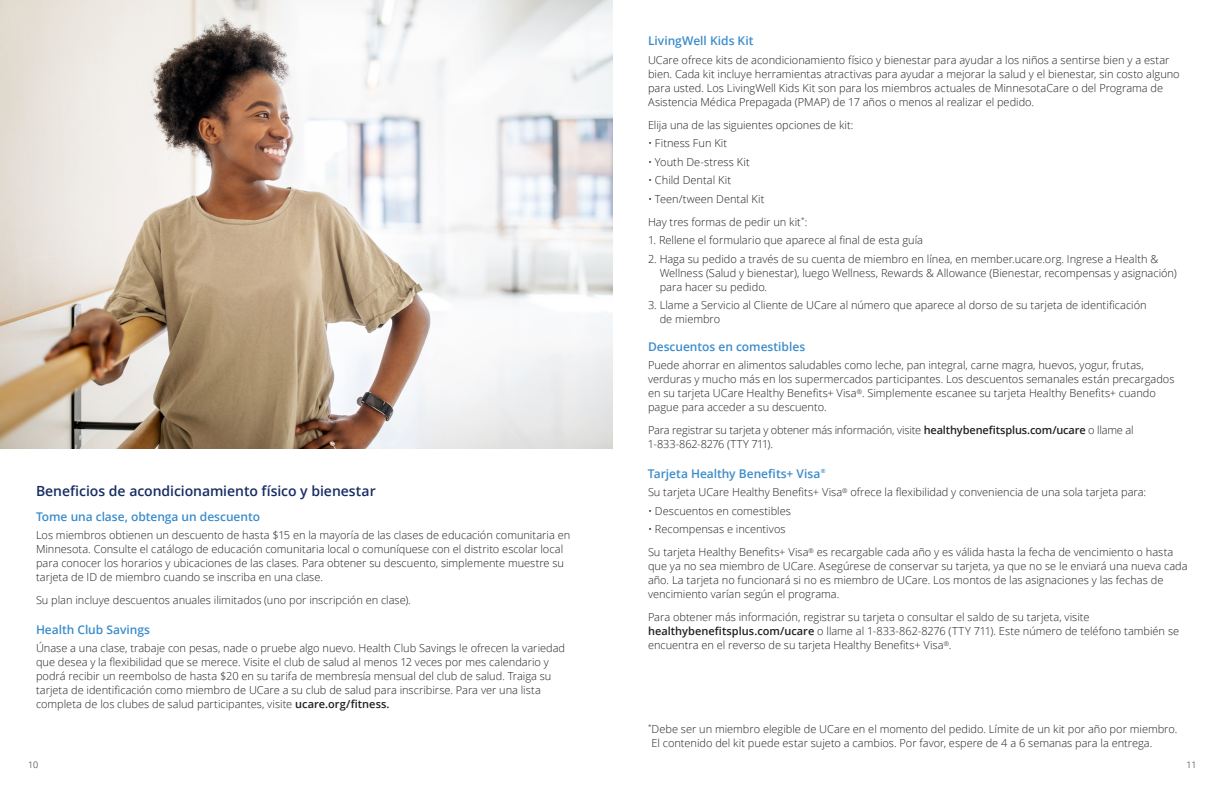
<style>
.page{position:relative;width:1224px;height:792px;background:#fff}
.page>*{position:absolute;margin:0;border:0;box-sizing:border-box;transform-origin:0 0}
.t1{font:600 14px "Open Sans";letter-spacing:-.005em;color:#162c62}
.t2{font:600 12px "Open Sans";color:#3b8ccb}
.t3{font:300 11px/14px "Open Sans";color:#231f20}
.t4{font:300 9px "Open Sans";color:#231f20}
.s1{font-weight:600}
</style>
<div class="page">
<img style="left:0;top:0;width:612px;height:449px">
<h3 class="t1" style="left:36px;top:481px;width:341px">Beneficios de acondicionamiento físico y bienestar</h3>
<h4 class="t2" style="left:36px;top:508px;width:226px">Tome una clase, obtenga un descuento</h4>
<p class="t3" style="left:36px;top:528px;width:536px">Los miembros obtienen un descuento de hasta $15 en la mayoría de las clases de educación comunitaria en Minnesota. Consulte el catálogo de educación comunitaria local o comuníquese con el distrito escolar local para conocer los horarios y ubicaciones de las clases. Para obtener su descuento, simplemente muestre su tarjeta de ID de miembro cuando se inscriba en una clase.</p>
<p class="t3" style="left:36px;top:593px;width:376px">Su plan incluye descuentos anuales ilimitados (uno por inscripción en clase).</p>
<h4 class="t2" style="left:36px;top:621px;width:116px">Health Club Savings</h4>
<p class="t3" style="left:36px;top:641px;width:531px">Únase a una clase, trabaje con pesas, nade o pruebe algo nuevo. Health Club Savings le ofrecen la variedad que desea y la flexibilidad que se merece. Visite el club de salud al menos 12 veces por mes calendario y podrá recibir un reembolso de hasta $20 en su tarifa de membresía mensual del club de salud. Traiga su tarjeta de identificación como miembro de UCare a su club de salud para inscribirse. Para ver una lista completa de los clubes de salud participantes, visite <span class="s1">ucare.org/fitness.</span></p>
<h4 class="t2" style="left:648px;top:33px;width:107px">LivingWell Kids Kit</h4>
<p class="t3" style="left:648px;top:52px;width:533px">UCare ofrece kits de acondicionamiento físico y bienestar para ayudar a los niños a sentirse bien y a estar bien. Cada kit incluye herramientas atractivas para ayudar a mejorar la salud y el bienestar, sin costo alguno para usted. Los LivingWell Kids Kit son para los miembros actuales de MinnesotaCare o del Programa de Asistencia Médica Prepagada (PMAP) de 17 años o menos al realizar el pedido.</p>
<p class="t3" style="left:648px;top:117px;width:207px">Elija una de las siguientes opciones de kit:</p>
<p class="t3" style="left:648px;top:136px;width:81px">• Fitness Fun Kit</p>
<p class="t3" style="left:648px;top:154px;width:103px">• Youth De-stress Kit</p>
<p class="t3" style="left:648px;top:173px;width:85px">• Child Dental Kit</p>
<p class="t3" style="left:648px;top:191px;width:118px">• Teen/tween Dental Kit</p>
<p class="t3" style="left:648px;top:214px;width:161px">Hay tres formas de pedir un kit<sup>*</sup>:</p>
<p class="t3" style="left:648px;top:233px;width:277px">1. Rellene el formulario que aparece al final de esta guía</p>
<p class="t3" style="left:660px;top:251px;width:519px;text-indent:-12px">2. Haga su pedido a través de su cuenta de miembro en línea, en member.ucare.org. Ingrese a Health &amp;<br>Wellness (Salud y bienestar), luego Wellness, Rewards &amp; Allowance (Bienestar, recompensas y asignación) para hacer su pedido.</p>
<p class="t3" style="left:660px;top:298px;width:488px;text-indent:-12px">3. Llame a Servicio al Cliente de UCare al número que aparece al dorso de su tarjeta de identificación de miembro</p>
<h4 class="t2" style="left:648px;top:338px;width:159px">Descuentos en comestibles</h4>
<p class="t3" style="left:648px;top:358px;width:528px">Puede ahorrar en alimentos saludables como leche, pan integral, carne magra, huevos, yogur, frutas, verduras y mucho más en los supermercados participantes. Los descuentos semanales están precargados en su tarjeta UCare Healthy Benefits+ Visa<sup>®</sup>. Simplemente escanee su tarjeta Healthy Benefits+ cuando pague para acceder a su descuento.</p>
<p class="t3" style="left:648px;top:423px;width:487px">Para registrar su tarjeta y obtener más información, visite <span class="s1">healthybenefitsplus.com/ucare</span> o llame al<br>1-833-862-8276 (TTY 711).</p>
<h4 class="t2" style="left:648px;top:465px;width:179px">Tarjeta Healthy Benefits+ Visa<sup>®</sup></h4>
<p class="t3" style="left:648px;top:485px;width:500px">Su tarjeta UCare Healthy Benefits+ Visa<sup>®</sup> ofrece la flexibilidad y conveniencia de una sola tarjeta para:</p>
<p class="t3" style="left:648px;top:503px;width:144px">• Descuentos en comestibles</p>
<p class="t3" style="left:648px;top:522px;width:139px">• Recompensas e incentivos</p>
<p class="t3" style="left:648px;top:545px;width:541px">Su tarjeta Healthy Benefits+ Visa<sup>®</sup> es recargable cada año y es válida hasta la fecha de vencimiento o hasta que ya no sea miembro de UCare. Asegúrese de conservar su tarjeta, ya que no se le enviará una nueva cada año. La tarjeta no funcionará si no es miembro de UCare. Los montos de las asignaciones y las fechas de vencimiento varían según el programa.</p>
<p class="t3" style="left:648px;top:610px;width:533px">Para obtener más información, registrar su tarjeta o consultar el saldo de su tarjeta, visite <span class="s1">healthybenefitsplus.com/ucare</span> o llame al 1-833-862-8276 (TTY 711). Este número de teléfono también se encuentra en el reverso de su tarjeta Healthy Benefits+ Visa<sup>®</sup> .</p>
<p class="t3" style="left:652px;top:722px;width:527px;text-indent:-4px"><sup>*</sup>Debe ser un miembro elegible de UCare en el momento del pedido. Límite de un kit por año por miembro.<br>El contenido del kit puede estar sujeto a cambios. Por favor, espere de 4 a 6 semanas para la entrega.</p>
<p class="t4" style="left:28px;top:759px;width:12px">10</p>
<p class="t4" style="left:1186px;top:759px;width:12px">11</p>
</div>
